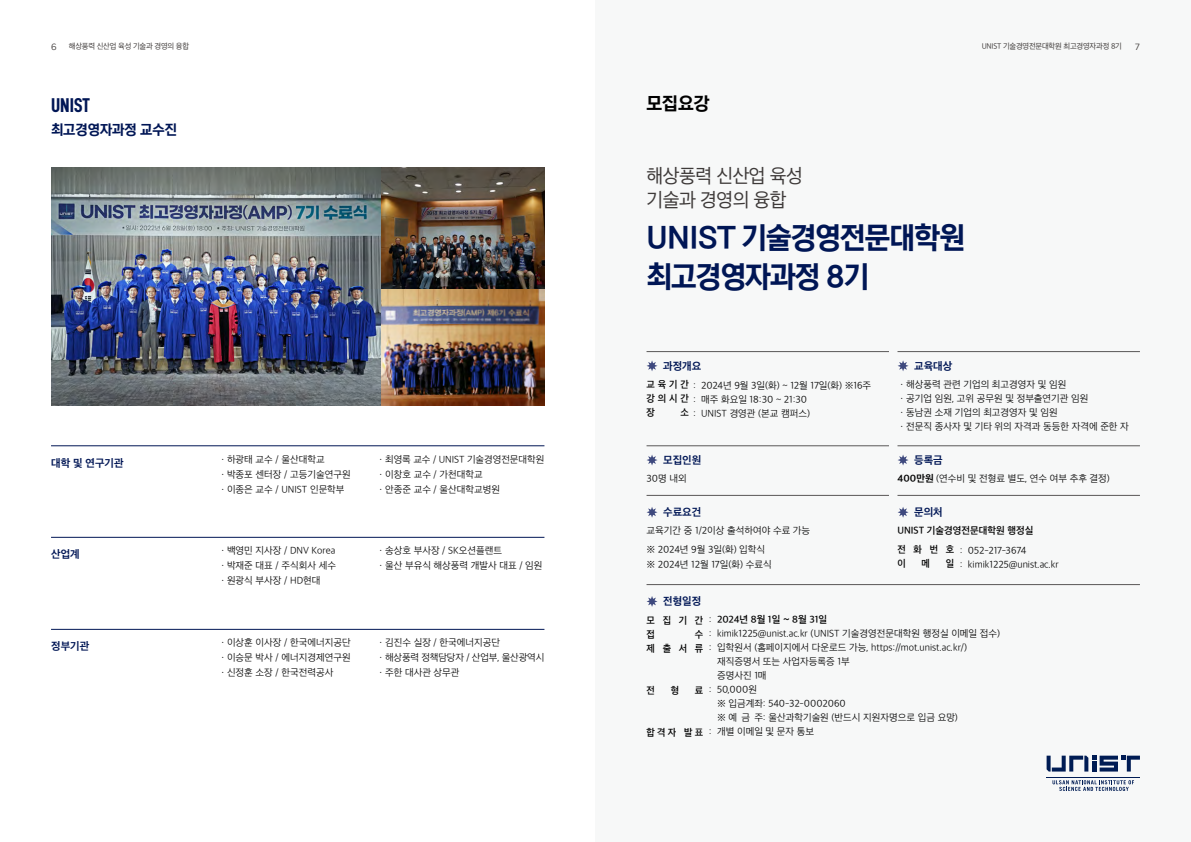
<style>
.page{position:relative;width:1191px;height:842px;background:#fff}
.page>*{position:absolute;margin:0;border:0;box-sizing:border-box;transform-origin:0 0}
.t1{font:30px/39px "NEXON Lv 2 Gothic OTF Bold";letter-spacing:-.025em;color:#001655}
.t2{font:20px/24px "Apple SD Gothic Neo";letter-spacing:-.025em;color:#3e3a39}
.t3{font:20px "D DIN Condensed Bold";color:#001655}
.t4{font:18px "NEXON Lv 2 Gothic OTF Bold";color:#000}
.t5{font:14px "NEXON Lv 2 Gothic OTF Bold";color:#001655}
.t6{font:700 11px "Apple SD Gothic Neo";color:#001655}
.t7{font:300 10px/15px "Apple SD Gothic Neo";color:#000}
.t8{font:600 10px/14px "Apple SD Gothic Neo";color:#000}
.t9{font:9px "Gotham";color:#3e3a39}
.t10{font:8px "Apple SD Gothic Neo";letter-spacing:-.025em;color:#3e3a39}
.s1{font-weight:600}
.s2{font-weight:700}
.s3{font-weight:300}
</style>
<div class="page">
<div style="left:595px;top:0;width:596px;height:842px;background:#f7f8f8"></div>
<img style="left:51px;top:167px;width:493px;height:239px">
<hr style="left:897px;top:351px;width:243px;height:1px;background:#595757">
<hr style="left:897px;top:445px;width:243px;height:1px;background:#595757">
<hr style="left:897px;top:495px;width:243px;height:1px;background:#595757">
<hr style="left:51px;top:445px;width:493px;height:1px;background:#001655">
<hr style="left:51px;top:537px;width:493px;height:1px;background:#001655">
<hr style="left:51px;top:629px;width:493px;height:1px;background:#001655">
<hr style="left:1046px;top:777px;width:93px;height:1px;background:#001c54">
<svg style="left:1052px;top:780px;width:82px;height:11px"></svg>
<svg style="left:1046px;top:756px;width:94px;height:15px"></svg>
<svg style="left:897px;top:507px;width:11px;height:11px"></svg>
<svg style="left:898px;top:454px;width:10px;height:11px"></svg>
<hr style="left:646px;top:351px;width:243px;height:1px;background:#595757">
<hr style="left:646px;top:445px;width:243px;height:1px;background:#595757">
<hr style="left:646px;top:495px;width:243px;height:1px;background:#595757">
<hr style="left:646px;top:584px;width:494px;height:1px;background:#595757">
<svg style="left:646px;top:596px;width:11px;height:11px"></svg>
<svg style="left:646px;top:507px;width:11px;height:11px"></svg>
<svg style="left:646px;top:455px;width:11px;height:10px"></svg>
<svg style="left:646px;top:360px;width:11px;height:11px"></svg>
<svg style="left:897px;top:360px;width:11px;height:11px"></svg>
<p class="t9" style="left:51px;top:41px;width:7px">6</p>
<p class="t10" style="left:69px;top:42px;width:122px">해상풍력 신산업 육성 기술과 경영의 융합</p>
<p class="t10" style="left:981px;top:42px;width:142px">UNIST 기술경영전문대학원 최고경영자과정 8기</p>
<p class="t9" style="left:1134px;top:41px;width:7px">7</p>
<h2 class="t3" style="left:51px;top:94px;width:40px">UNIST</h2>
<h3 class="t5" style="left:51px;top:123px;width:127px">최고경영자과정 교수진</h3>
<h3 class="t4" style="left:646px;top:94px;width:64px">모집요강</h3>
<h2 class="t2" style="left:646px;top:165px;width:158px">해상풍력 신산업 육성 기술과 경영의 융합</h2>
<h1 class="t1" style="left:646px;top:220px;width:319px">UNIST 기술경영전문대학원 최고경영자과정 8기</h1>
<p class="t6" style="left:663px;top:360px;width:40px">과정개요</p>
<p class="t7" style="left:646px;top:378px;width:226px"><span class="s1">교 육 기 간</span> : 2024년 9월 3일(화) ~ 12월 17일(화) ※16주</p>
<p class="t7" style="left:646px;top:392px;width:162px"><span class="s1">강 의 시 간</span> : 매주 화요일 18:30 ~ 21:30</p>
<p class="t7" style="left:680px;top:406px;width:131px"><span class="s1">소</span> : UNIST 경영관 (본교 캠퍼스)</p>
<p class="t8" style="left:646px;top:406px;width:10px">장</p>
<p class="t6" style="left:914px;top:360px;width:40px">교육대상</p>
<p class="t7" style="left:897px;top:378px;width:233px;line-height:14px">ᆞ해상풍력 관련 기업의 최고경영자 및 임원<br>ᆞ공기업 임원, 고위 공무원 및 정부출연기관 임원<br>ᆞ동남권 소재 기업의 최고경영자 및 임원<br>ᆞ전문직 종사자 및 기타 위의 자격과 동등한 자격에 준한 자</p>
<p class="t6" style="left:51px;top:457px;width:74px">대학 및 연구기관</p>
<p class="t7" style="left:218px;top:452px;width:134px">ᆞ하광태 교수 / 울산대학교 ᆞ박종포 센터장 / 고등기술연구원 ᆞ이종은 교수 / UNIST 인문학부</p>
<p class="t7" style="left:376px;top:452px;width:169px">ᆞ최영록 교수 / UNIST 기술경영전문대학원 ᆞ이창호 교수 / 가천대학교<br>ᆞ안종준 교수 / 울산대학교병원</p>
<p class="t6" style="left:663px;top:454px;width:40px">모집인원</p>
<p class="t7" style="left:646px;top:471px;width:42px">30명 내외</p>
<p class="t6" style="left:914px;top:454px;width:30px">등록금</p>
<p class="t7" style="left:897px;top:471px;width:214px"><span class="s2">400만원</span> (연수비 및 전형료 별도, 연수 여부 추후 결정)</p>
<p class="t6" style="left:51px;top:548px;width:30px">산업계</p>
<p class="t7" style="left:218px;top:544px;width:119px;text-align:justify">ᆞ백영민 지사장 / DNV Korea ᆞ박재준 대표 / 주식회사 세수 ᆞ원광식 부사장 / HD현대</p>
<p class="t7" style="left:376px;top:544px;width:168px">ᆞ송상호 부사장 / SK오션플랜트<br>ᆞ울산 부유식 해상풍력 개발사 대표 / 임원</p>
<p class="t6" style="left:663px;top:506px;width:40px">수료요건</p>
<p class="t7" style="left:646px;top:522px;width:165px;line-height:18.5px">교육기간 중 1/2이상 출석하여야 수료 가능 ※ 2024년 9월 3일(화) 입학식</p>
<p class="t7" style="left:646px;top:557px;width:127px">※ 2024년 12월 17일(화) 수료식</p>
<p class="t6" style="left:914px;top:506px;width:30px">문의처</p>
<p class="t8" style="left:897px;top:524px;width:137px">UNIST 기술경영전문대학원 행정실</p>
<p class="t8" style="left:897px;top:543px;width:58px">전화번호 이</p>
<p class="t7" style="left:960px;top:543px;width:100px;line-height:14px">: 052-217-3674<br>: kimik1225@unist.ac.kr</p>
<p class="t8" style="left:921px;top:557px;width:10px">메</p>
<p class="t8" style="left:945px;top:557px;width:10px">일</p>
<p class="t6" style="left:663px;top:595px;width:40px">전형일정</p>
<p class="t6" style="left:51px;top:640px;width:40px">정부기관</p>
<p class="t7" style="left:218px;top:636px;width:134px;text-align:justify">ᆞ이상훈 이사장 / 한국에너지공단 ᆞ이승문 박사 / 에너지경제연구원 ᆞ신정훈 소장 / 한국전력공사</p>
<p class="t7" style="left:376px;top:636px;width:169px">ᆞ김진수 실장 / 한국에너지공단 ᆞ해상풍력 정책담당자 / 산업부, 울산광역시 ᆞ주한 대사관 상무관</p>
<p class="t8" style="left:709px;top:613px;width:120px"><span class="s3">:</span> 2024년 8월 1일 ~ 8월 31일</p>
<p class="t7" style="left:709px;top:627px;width:293px">: kimik1225@unist.ac.kr (UNIST 기술경영전문대학원 행정실 이메일 접수)</p>
<p class="t7" style="left:709px;top:641px;width:260px">: 입학원서 (홈페이지에서 다운로드 가능, https://mot.unist.ac.kr/)</p>
<p class="t7" style="left:717px;top:655px;width:134px">재직증명서 또는 사업자등록증 1부</p>
<p class="t7" style="left:717px;top:669px;width:51px">증명사진 1매</p>
<p class="t7" style="left:709px;top:683px;width:50px">: 50,000원</p>
<p class="t7" style="left:717px;top:697px;width:130px">※ 입금계좌: 540-32-0002060</p>
<p class="t7" style="left:717px;top:711px;width:242px">※ 예 금 주: 울산과학기술원 (반드시 지원자명으로 입금 요망)</p>
<p class="t7" style="left:709px;top:725px;width:107px">: 개별 이메일 및 문자 통보</p>
<p class="t8" style="left:646px;top:614px;width:58px">모집기간 접</p>
<p class="t8" style="left:646px;top:628px;width:58px;text-align:right">수 제출서류</p>
<p class="t8" style="left:646px;top:684px;width:10px">전</p>
<p class="t8" style="left:671px;top:684px;width:10px">형</p>
<p class="t8" style="left:695px;top:684px;width:10px">료</p>
<p class="t8" style="left:646px;top:726px;width:58px">합격자 발표</p>
</div>
